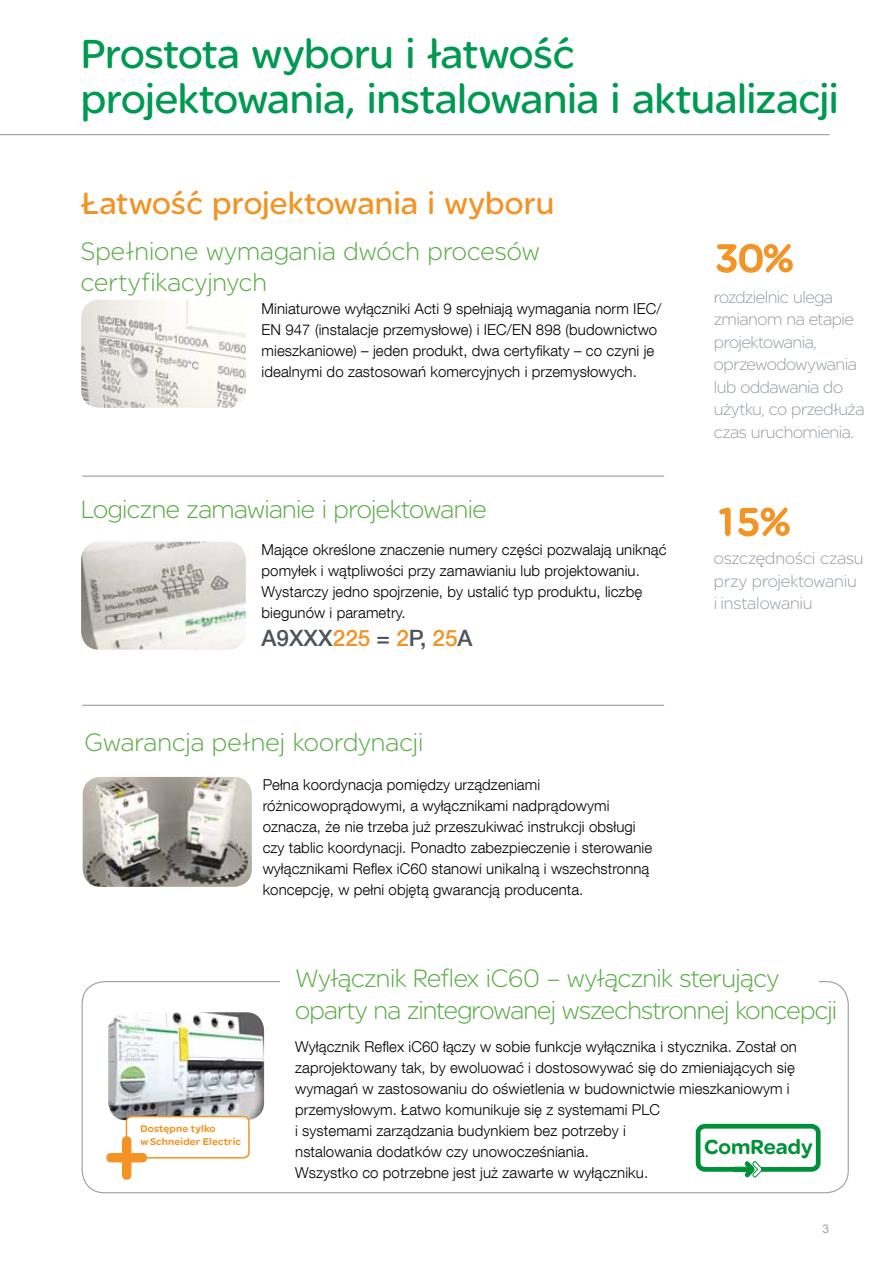
<style>
.page{position:relative;width:893px;height:1263px;background:#fff}
.page>*{position:absolute;margin:0;border:0;box-sizing:border-box;transform-origin:0 0}
.t1{font:43.5px/45px "SE Optimist";letter-spacing:-.01em;color:#009951}
.t2{font:40.5px "SE Optimist";color:#f29323}
.t3{font:33px "SE Optimist";letter-spacing:.005em;color:#f29323}
.t4{font:300 27px/31.5px "SE Optimist";letter-spacing:-.015em;color:#5aab46}
.t5{font:300 27px/31.5px "SE Optimist";letter-spacing:.005em;color:#5aab46}
.t6{font:500 22.5px "Helvetica Neue LT Com";color:#4d555b}
.t7{font:900 21.9px "SE Optimist";color:#009037}
.t8{font:300 18px/22.5px "SE Optimist";letter-spacing:-.025em;color:#979fa5}
.t9{font:300 15px/21px "Helvetica Neue LT Com";letter-spacing:.005em;color:#000}
.t10{font:12px "Arial";color:#9c9e9f}
.t11{font:900 10.5px/12.6px "SE Optimist";letter-spacing:.02em;color:#f29323}
.s1{color:#f29323}
</style>
<div class="page">
<img style="left:81px;top:300px;width:165px;height:108px">
<img style="left:83px;top:777px;width:169px;height:110px">
<img style="left:81px;top:542px;width:165px;height:108px">
<hr style="left:82px;top:476px;width:582px;height:1px;background:#9c9e9f">
<svg style="left:716px;top:244px;width:77px;height:29px"></svg>
<img style="left:108px;top:1012px;width:156px;height:108px">
<div style="left:126px;top:1116px;width:123px;height:42px;background:#fff;border-radius:5px"></div>
<div style="left:126px;top:1116px;width:124px;height:42px;border:2px solid #f29323;border-radius:5px"></div>
<svg style="left:106px;top:1136px;width:41px;height:43px"></svg>
<hr style="left:82px;top:705px;width:582px;height:1px;background:#9c9e9f">
<div style="left:696px;top:1124px;width:125px;height:48px;background:#fff;border:5px solid #009037;border-radius:7px"></div>
<svg style="left:732px;top:1161px;width:30px;height:16px"></svg>
<hr style="left:0;top:134px;width:830px;height:1px;background:#9c9e9f">
<svg style="left:719px;top:507px;width:12px;height:29px"></svg>
<svg style="left:738px;top:507px;width:52px;height:30px"></svg>
<h1 class="t1" style="left:81px;top:30px;width:760px">Prostota wyboru i łatwość projektowania, instalowania i aktualizacji</h1>
<h3 class="t3" style="left:81px;top:183px;width:475px">Łatwość projektowania i wyboru</h3>
<h3 class="t5" style="left:81px;top:234px;width:460px">Spełnione wymagania dwóch procesów certyfikacyjnych</h3>
<p class="t9" style="left:262px;top:298px;width:401px">Miniaturowe wyłączniki Acti 9 spełniają wymagania norm IEC/ EN 947 (instalacje przemysłowe) i IEC/EN 898 (budownictwo mieszkaniowe) – jeden produkt, dwa certyfikaty – co czyni je idealnymi do zastosowań komercyjnych i przemysłowych.</p>
<h3 class="t4" style="left:81px;top:493px;width:407px">Logiczne zamawianie i projektowanie</h3>
<p class="t9" style="left:262px;top:538px;width:406px">Mające określone znaczenie numery części pozwalają uniknąć pomyłek i wątpliwości przy zamawianiu lub projektowaniu.<br>Wystarczy jedno spojrzenie, by ustalić typ produktu, liczbę biegunów i parametry.</p>
<h3 class="t6" style="left:262px;top:625px;width:213px">A9XXX<span class="s1">225</span> = <span class="s1">2</span>P, <span class="s1">25</span>A</h3>
<h3 class="t5" style="left:85px;top:726px;width:340px">Gwarancja pełnej koordynacji</h3>
<p class="t9" style="left:263px;top:774px;width:391px">Pełna koordynacja pomiędzy urządzeniami różnicowoprądowymi, a wyłącznikami nadprądowymi oznacza, że nie trzeba już przeszukiwać instrukcji obsługi czy tablic koordynacji. Ponadto zabezpieczenie i sterowanie wyłącznikami Reflex iC60 stanowi unikalną i wszechstronną koncepcję, w pełni objętą gwarancją producenta.</p>
<h2 class="t2" style="left:714px;top:233px;width:81px">30%</h2>
<p class="t8" style="left:714px;top:285px;width:152px">rozdzielnic ulega zmianom na etapie projektowania, oprzewodowywania lub oddawania do użytku, co przedłuża czas uruchomienia.</p>
<h2 class="t2" style="left:714px;top:496px;width:78px">15%</h2>
<p class="t8" style="left:714px;top:546px;width:151px">oszczędności czasu przy projektowaniu i instalowaniu</p>
<p class="t11" style="left:140px;top:1122px;width:102px">Dostępne tylko<br>w Schneider Electric</p>
<h3 class="t4" style="left:295px;top:962px;width:543px">Wyłącznik Reflex iC60 – wyłącznik sterujący oparty na zintegrowanej wszechstronnej koncepcji</h3>
<p class="t9" style="left:295px;top:1036px;width:503px">Wyłącznik Reflex iC60 łączy w sobie funkcje wyłącznika i stycznika. Został on zaprojektowany tak, by ewoluować i dostosowywać się do zmieniających się wymagań w zastosowaniu do oświetlenia w budownictwie mieszkaniowym i przemysłowym. Łatwo komunikuje się z systemami PLC<br>i systemami zarządzania budynkiem bez potrzeby i<br>nstalowania dodatków czy unowocześniania.<br>Wszystko co potrzebne jest już zawarte w wyłączniku.</p>
<h3 class="t7" style="left:704px;top:1131px;width:110px">ComReady</h3>
<p class="t10" style="left:822px;top:1221px;width:8px">3</p>
</div>
